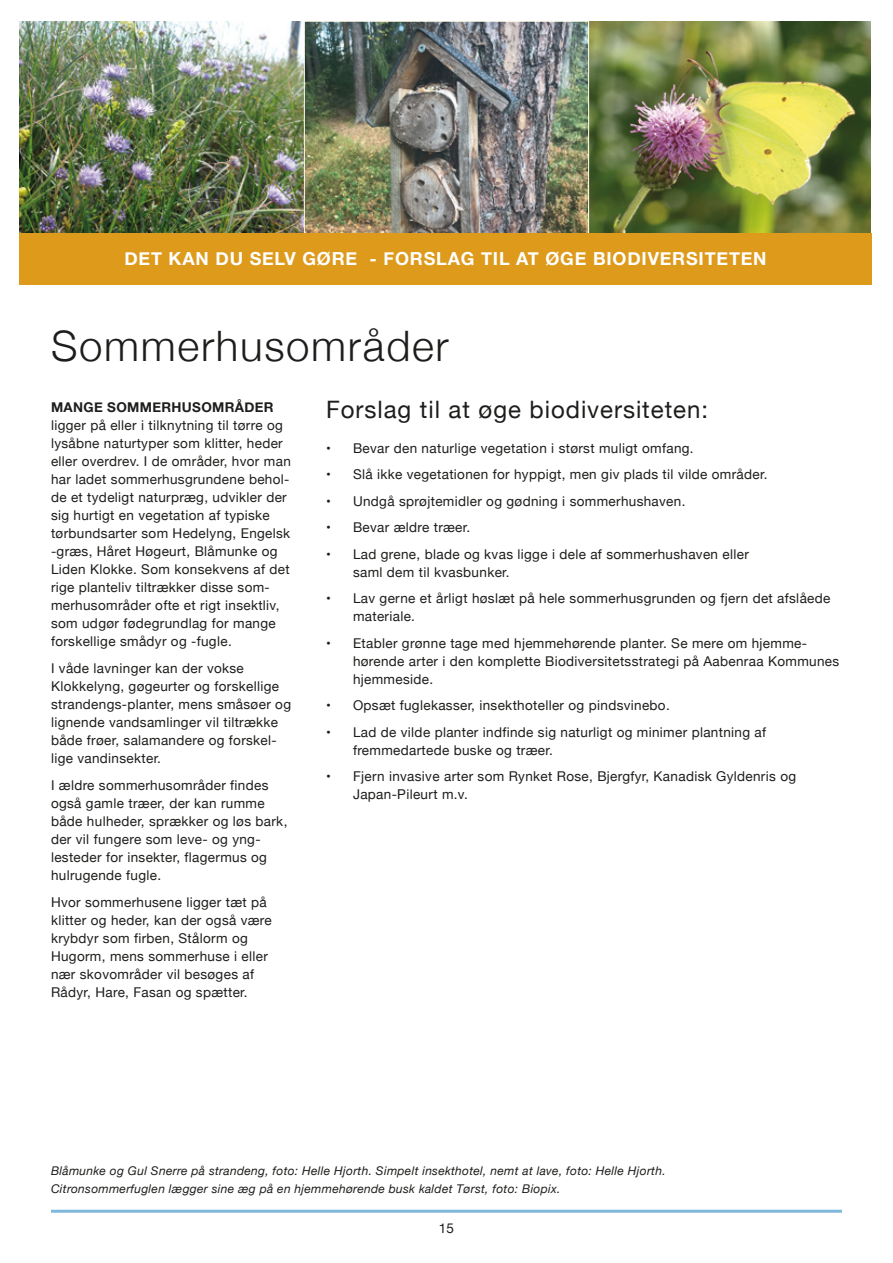
<style>
.page{position:relative;width:893px;height:1263px;background:#fff}
.page>*{position:absolute;margin:0;border:0;box-sizing:border-box;transform-origin:0 0}
.t1{font:300 42px "Helvetica Neue";letter-spacing:.04em;color:#1d1d1b}
.t2{font:24px "Helvetica Neue";letter-spacing:.04em;color:#1d1d1b}
.t3{font:700 18px "Helvetica Neue";letter-spacing:.045em;color:#fff}
.t4{font:13.5px/18px "Helvetica Neue";letter-spacing:.025em;color:#1d1d1b}
.t5{font:italic 12px/18px "Helvetica Neue";letter-spacing:.025em;color:#1d1d1b}
.s1{font-weight:700}
</style>
<div class="page">
<hr style="left:51px;top:1210px;width:791px;height:3px;background:#0071bb">
<img style="left:589px;top:22px;width:281px;height:212px">
<img style="left:20px;top:21px;width:284px;height:213px">
<img style="left:304px;top:21px;width:285px;height:213px">
<div style="left:19px;top:234px;width:853px;height:51px;background:#de9a1b"></div>
<h3 class="t3" style="left:124px;top:245px;width:644px">DET KAN DU SELV GØRE - FORSLAG TIL AT ØGE BIODIVERSITETEN</h3>
<p class="t1" style="left:51px;top:312px;width:399px">Sommerhusområder</p>
<p class="t4" style="left:51px;top:399px;width:241px"><span class="s1">MANGE SOMMERHUSOMRÅDER </span>ligger på eller i tilknytning til tørre og lysåbne naturtyper som klitter, heder eller overdrev. I de områder, hvor man har ladet sommerhusgrundene behol&shy;de et tydeligt naturpræg, udvikler der sig hurtigt en vegetation af typiske tørbundsarter som Hedelyng, Engelsk -græs, Håret Høgeurt, Blåmunke og Liden Klokke. Som konsekvens af det rige planteliv tiltrækker disse som&shy;merhusområder ofte et rigt insektliv, som udgør fødegrundlag for mange forskellige smådyr og -fugle.</p>
<p class="t4" style="left:51px;top:660px;width:242px">I våde lavninger kan der vokse Klokkelyng, gøgeurter og forskellige strandengs-planter, mens småsøer og lignende vandsamlinger vil tiltrække både frøer, salamandere og forskel&shy;lige vandinsekter.</p>
<p class="t4" style="left:51px;top:777px;width:238px">I ældre sommerhusområder findes også gamle træer, der kan rumme både hulheder, sprækker og løs bark, der vil fungere som leve- og yng&shy;lesteder for insekter, flagermus og hulrugende fugle.</p>
<p class="t4" style="left:51px;top:894px;width:222px">Hvor sommerhusene ligger tæt på klitter og heder, kan der også være krybdyr som firben, Stålorm og<br>Hugorm, mens sommerhuse i eller nær skovområder vil besøges af<br>Rådyr, Hare, Fasan og spætter.</p>
<p class="t2" style="left:326px;top:392px;width:383px">Forslag til at øge biodiversiteten:</p>
<p class="t4" style="left:326px;top:439px;width:369px">• Bevar den naturlige vegetation i størst muligt omfang.</p>
<p class="t4" style="left:326px;top:466px;width:443px">• Slå ikke vegetationen for hyppigt, men giv plads til vilde områder.</p>
<p class="t4" style="left:326px;top:492px;width:361px">• Undgå sprøjtemidler og gødning i sommerhushaven.</p>
<p class="t4" style="left:326px;top:519px;width:146px">• Bevar ældre træer.</p>
<p class="t4" style="left:353px;top:546px;width:397px;text-indent:-27px">• Lad grene, blade og kvas ligge i dele af sommerhushaven eller saml dem til kvasbunker.</p>
<p class="t4" style="left:353px;top:590px;width:479px;text-indent:-27px">• Lav gerne et årligt høslæt på hele sommerhusgrunden og fjern det afslåede materiale.</p>
<p class="t4" style="left:353px;top:635px;width:488px;text-indent:-27px">• Etabler grønne tage med hjemmehørende planter. Se mere om hjemme&shy;hørende arter i den komplette Biodiversitetsstrategi på Aabenraa Kommunes hjemmeside.</p>
<p class="t4" style="left:326px;top:697px;width:345px">• Opsæt fuglekasser, insekthoteller og pindsvinebo.</p>
<p class="t4" style="left:353px;top:724px;width:415px;text-indent:-27px">• Lad de vilde planter indfinde sig naturligt og minimer plantning af fremmedartede buske og træer.</p>
<p class="t4" style="left:353px;top:768px;width:445px;text-indent:-27px">• Fjern invasive arter som Rynket Rose, Bjergfyr, Kanadisk Gyldenris og<br>Japan-Pileurt m.v.</p>
<p class="t5" style="left:51px;top:1162px;width:616px">Blåmunke og Gul Snerre på strandeng, foto: Helle Hjorth. Simpelt insekthotel, nemt at lave, foto: Helle Hjorth.<br>Citronsommerfuglen lægger sine æg på en hjemmehørende busk kaldet Tørst, foto: Biopix.</p>
<p class="t4" style="left:439px;top:1220px;width:17px">15</p>
</div>
